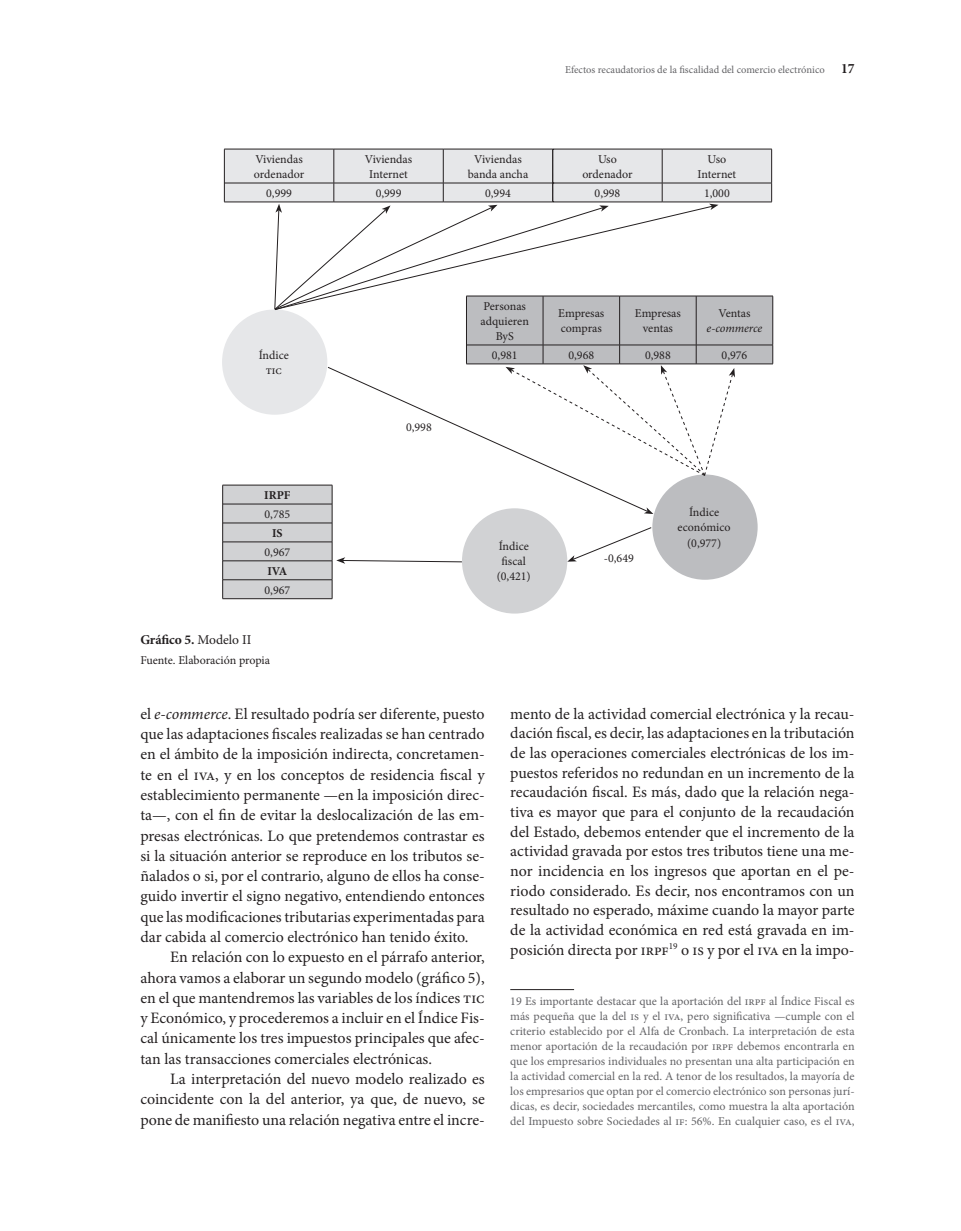
<style>
.page{position:relative;width:961px;height:1231px;background:#fff}
.page>*{position:absolute;margin:0;border:0;box-sizing:border-box;transform-origin:0 0}
.Texto{font:15.9px/20.2px "Minion Pro";letter-spacing:-.005em;color:#231f20;text-align:justify}
.Tabla_nombre{font:700 13.5px "Minion Pro";color:#231f20}
.Notas_al_pie{font:12px/15px "Minion Pro";letter-spacing:-.005em;color:#636366;text-align:justify}
.Tabla_Fuente{font:12px/15px "Minion Pro";color:#231f20;text-align:center}
.t1{font:italic 12px/15px "Minion Pro";color:#231f20;text-align:center}
.t2{font:10.5px "Minion Pro";color:#636366}
.s1{font-weight:700;font-size:14.25px;color:#231f20}
.s2{font-weight:700}
.s3{font-weight:400}
.s4{font-style:normal}
.s5{font-style:italic}
</style>
<div class="page">
<hr style="left:510px;top:989px;width:64px;height:1px;background:#231f20">
<div style="left:462px;top:508px;width:105px;height:105px;background:#d1d2d4;border-radius:50%"></div>
<svg style="left:222px;top:149px;width:551px;height:449px"></svg>
<hr style="left:222px;top:598px;width:110px;height:1px;background:#231f20">
<hr style="left:223px;top:504px;width:109px;height:1px;background:#231f20">
<hr style="left:223px;top:523px;width:109px;height:1px;background:#231f20">
<hr style="left:223px;top:541px;width:109px;height:1px;background:#231f20">
<hr style="left:223px;top:560px;width:109px;height:1px;background:#231f20">
<hr style="left:223px;top:579px;width:109px;height:1px;background:#231f20">
<p class="t2" style="left:565px;top:63px;width:291px">Efectos recaudatorios de la fiscalidad del comercio electrónico <span class="s1">17</span></p>
<p class="Tabla_Fuente" style="left:254px;top:152px;width:52px;text-align:left">Viviendas ordenador</p>
<p class="Tabla_Fuente" style="left:365px;top:152px;width:49px">Viviendas<br>Internet</p>
<p class="Tabla_Fuente" style="left:468px;top:152px;width:62px">Viviendas banda ancha</p>
<p class="Tabla_Fuente" style="left:582px;top:152px;width:52px">Uso ordenador</p>
<p class="Tabla_Fuente" style="left:697px;top:152px;width:40px">Uso<br>Internet</p>
<p class="Tabla_Fuente" style="left:266px;top:185px;width:27px">0,999</p>
<p class="Tabla_Fuente" style="left:376px;top:185px;width:27px">0,999</p>
<p class="Tabla_Fuente" style="left:485px;top:185px;width:27px">0,994</p>
<p class="Tabla_Fuente" style="left:594px;top:185px;width:27px">0,998</p>
<p class="Tabla_Fuente" style="left:704px;top:185px;width:27px">1,000</p>
<p class="Tabla_Fuente" style="left:259px;top:348px;width:32px">Índice tic</p>
<p class="Tabla_Fuente" style="left:264px;top:486px;width:28px;line-height:18.9px"><span class="s2">IRPF<br></span>0,785<br><span class="s2">IS<br></span>0,967<br><span class="s2">IVA<br></span>0,967</p>
<p class="Tabla_nombre" style="left:140px;top:630px;width:112px">Gráfico 5. <span class="s3">Modelo II</span></p>
<p class="Tabla_Fuente" style="left:140px;top:652px;width:131px">Fuente. Elaboración propia</p>
<p class="Tabla_Fuente" style="left:406px;top:420px;width:27px">0,998</p>
<p class="Tabla_Fuente" style="left:480px;top:298px;width:50px">Personas adquieren<br>ByS</p>
<p class="Tabla_Fuente" style="left:558px;top:306px;width:48px;text-align:left">Empresas compras</p>
<p class="Tabla_Fuente" style="left:635px;top:306px;width:48px">Empresas ventas</p>
<p class="t1" style="left:706px;top:306px;width:57px"><span class="s4">Ventas </span>e-commerce</p>
<p class="Tabla_Fuente" style="left:492px;top:347px;width:27px">0,981</p>
<p class="Tabla_Fuente" style="left:568px;top:347px;width:27px">0,968</p>
<p class="Tabla_Fuente" style="left:645px;top:347px;width:27px">0,988</p>
<p class="Tabla_Fuente" style="left:721px;top:347px;width:27px">0,976</p>
<p class="Tabla_Fuente" style="left:496px;top:539px;width:36px">Índice fiscal (0,421)</p>
<p class="Tabla_Fuente" style="left:604px;top:551px;width:32px">-0,649</p>
<p class="Tabla_Fuente" style="left:677px;top:505px;width:54px">Índice económico (0,977)</p>
<p class="Texto" style="left:140px;top:703px;width:346px">el <span class="s5">e-commerce</span>. El resultado podría ser diferente, puesto que las adaptaciones fiscales realizadas se han centrado en el ámbito de la imposición indirecta, concretamen&shy;te en el iva, y en los conceptos de residencia fiscal y establecimiento permanente —en la imposición direc&shy;ta—, con el fin de evitar la deslocalización de las em&shy;presas electrónicas. Lo que pretendemos contrastar es si la situación anterior se reproduce en los tributos se&shy;ñalados o si, por el contrario, alguno de ellos ha conse&shy;guido invertir el signo negativo, entendiendo entonces que las modificaciones tributarias experimentadas para dar cabida al comercio electrónico han tenido éxito.</p>
<p class="Texto" style="left:140px;top:947px;width:346px;text-indent:30px">En relación con lo expuesto en el párrafo anterior, ahora vamos a elaborar un segundo modelo (gráfico 5), en el que mantendremos las variables de los índices tic y Económico, y procederemos a incluir en el Índice Fis&shy;cal únicamente los tres impuestos principales que afec&shy;tan las transacciones comerciales electrónicas.</p>
<p class="Texto" style="left:140px;top:1069px;width:346px;text-indent:30px">La interpretación del nuevo modelo realizado es coincidente con la del anterior, ya que, de nuevo, se pone de manifiesto una relación negativa entre el incre-</p>
<p class="Texto" style="left:510px;top:704px;width:346px;line-height:19.6px">mento de la actividad comercial electrónica y la recau&shy;dación fiscal, es decir, las adaptaciones en la tributación de las operaciones comerciales electrónicas de los im&shy;puestos referidos no redundan en un incremento de la recaudación fiscal. Es más, dado que la relación nega&shy;tiva es mayor que para el conjunto de la recaudación del Estado, debemos entender que el incremento de la actividad gravada por estos tres tributos tiene una me&shy;nor incidencia en los ingresos que aportan en el pe&shy;riodo considerado. Es decir, nos encontramos con un resultado no esperado, máxime cuando la mayor parte de la actividad económica en red está gravada en im&shy;posición directa por irpf<sup>19</sup> o is y por el iva en la impo-</p>
<p class="Notas_al_pie" style="left:510px;top:993px;width:346px">19 Es importante destacar que la aportación del irpf al Índice Fiscal es más pequeña que la del is y el iva, pero significativa —cumple con el criterio establecido por el Alfa de Cronbach. La interpretación de esta menor aportación de la recaudación por irpf debemos encontrarla en que los empresarios individuales no presentan una alta participación en la actividad comercial en la red. A tenor de los resultados, la mayoría de los empresarios que optan por el comercio electrónico son personas jurí&shy;dicas, es decir, sociedades mercantiles, como muestra la alta aportación del Impuesto sobre Sociedades al if: 56%. En cualquier caso, es el iva,</p>
</div>
